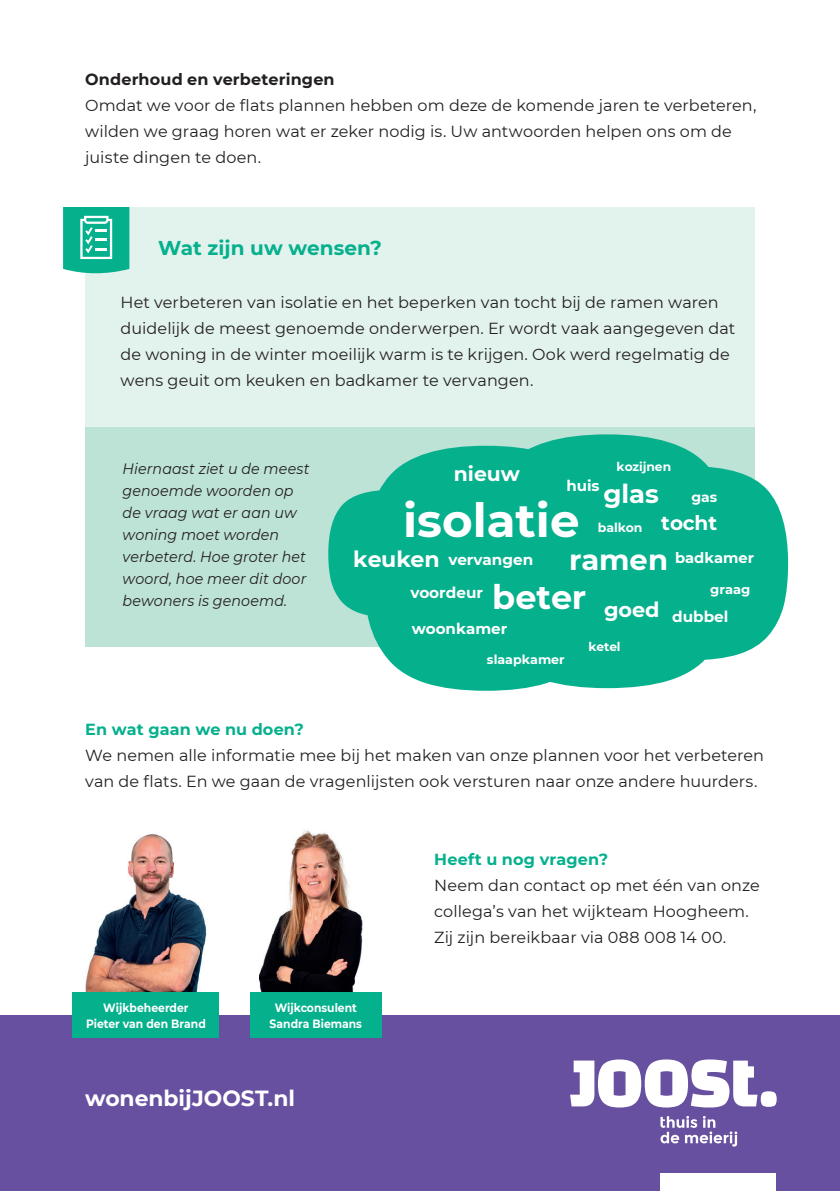
<style>
.page{position:relative;width:840px;height:1191px;background:#fff}
.page>*{position:absolute;margin:0;border:0;box-sizing:border-box;transform-origin:0 0}
.t1{font:700 46.8px "Montserrat";color:#fff}
.t2{font:700 33.4px "Montserrat";color:#fff}
.t3{font:700 25.8px "Montserrat";color:#fff}
.t4{font:700 22px "Montserrat";color:#fff}
.t5{font:700 21.8px "Montserrat";color:#fff}
.t6{font:700 20.4px "Montserrat";color:#fff}
.t7{font:700 20px "Montserrat";color:#05b08d}
.t8{font:16px/26px "Montserrat";letter-spacing:.005em;color:#231f20}
.t9{font:700 16px "Montserrat";letter-spacing:.01em;color:#05b08d}
.t10{font:700 16px "Montserrat";letter-spacing:.01em;color:#231f20}
.t11{font:700 15.2px "Montserrat";color:#fff}
.t12{font:italic 15px/22px "Montserrat";letter-spacing:.005em;color:#231f20;scale:.95 1}
.t13{font:700 15px "Montserrat";color:#fff}
.t14{font:700 14.6px "Montserrat";color:#fff}
.t15{font:700 14px "Montserrat";color:#fff}
.t16{font:700 13px "Montserrat";color:#fff}
.t17{font:700 12.6px "Montserrat";color:#fff}
.t18{font:700 12.4px "Montserrat";color:#fff}
.t19{font:700 12.2px "Montserrat";color:#fff}
.t20{font:700 12px/16px "Montserrat";color:#fff;text-align:center;scale:.9 1}
.s1{font-size:29px}
</style>
<div class="page">
<img style="left:85px;top:834px;width:122px;height:158px">
<img style="left:259px;top:830px;width:123px;height:171px">
<div style="left:85px;top:207px;width:669px;height:439px;background:#e2f2ed"></div>
<div style="left:0;top:1015px;width:839px;height:176px;background:#6850a1"></div>
<div style="left:85px;top:427px;width:669px;height:219px;background:#bde2d6"></div>
<svg style="left:570px;top:1059px;width:206px;height:48px"></svg>
<svg style="left:660px;top:1116px;width:77px;height:30px"></svg>
<div style="left:660px;top:1174px;width:115px;height:17px;background:#fff"></div>
<svg style="left:63px;top:207px;width:66px;height:67px;background:#2bbc9e"></svg>
<div style="left:73px;top:992px;width:146px;height:46px;background:#05b08d"></div>
<div style="left:250px;top:992px;width:131px;height:46px;background:#05b08d"></div>
<svg style="left:328px;top:493px;width:35px;height:121px"></svg>
<svg style="left:480px;top:434px;width:228px;height:254px;fill:#05b08d"></svg>
<svg style="left:363px;top:446px;width:245px;height:245px;background:#16b594"></svg>
<svg style="left:593px;top:466px;width:194px;height:194px;background:#15b594"></svg>
<p class="t10" style="left:85px;top:68px;width:251px">Onderhoud en verbeteringen</p>
<p class="t8" style="left:85px;top:92px;width:672px">Omdat we voor de flats plannen hebben om deze de komende jaren te verbeteren, wilden we graag horen wat er zeker nodig is. Uw antwoorden helpen ons om de juiste dingen te doen.</p>
<p class="t7" style="left:158px;top:233px;width:225px">Wat zijn uw wensen?</p>
<p class="t8" style="left:120px;top:288px;width:616px">Het verbeteren van isolatie en het beperken van tocht bij de ramen waren duidelijk de meest genoemde onderwerpen. Er wordt vaak aangegeven dat de woning in de winter moeilijk warm is te krijgen. Ook werd regelmatig de wens geuit om keuken en badkamer te vervangen.</p>
<p class="t12" style="left:123px;top:457px;width:198px">Hiernaast ziet u de meest genoemde woorden op de vraag wat er aan uw woning moet worden verbeterd. Hoe groter het woord, hoe meer dit door bewoners is genoemd.</p>
<p class="t19" style="left:616px;top:458px;width:56px">kozijnen</p>
<p class="t6" style="left:453px;top:458px;width:68px">nieuw</p>
<p class="t13" style="left:566px;top:474px;width:35px">huis</p>
<h3 class="t3" style="left:603px;top:475px;width:57px">glas</h3>
<p class="t15" style="left:691px;top:487px;width:27px">gas</p>
<h1 class="t1" style="left:403px;top:486px;width:178px">isolatie</h1>
<h3 class="t4" style="left:353px;top:543px;width:88px">keuken</h3>
<p class="t11" style="left:410px;top:581px;width:74px">voordeur</p>
<p class="t18" style="left:597px;top:518px;width:121px">balkon <sup>tocht</sup></p>
<p class="t14" style="left:568px;top:547px;width:187px"><span class="s1">ramen</span> badkamer</p>
<p class="t11" style="left:448px;top:549px;width:86px">vervangen</p>
<h2 class="t2" style="left:492px;top:573px;width:95px">beter</h2>
<p class="t16" style="left:709px;top:579px;width:42px">graag</p>
<p class="t11" style="left:603px;top:605px;width:126px"><sup>goed</sup> dubbel</p>
<p class="t13" style="left:411px;top:618px;width:97px">woonkamer</p>
<p class="t17" style="left:486px;top:650px;width:79px">slaapkamer</p>
<p class="t19" style="left:588px;top:637px;width:33px">ketel</p>
<p class="t9" style="left:85px;top:718px;width:220px">En wat gaan we nu doen?</p>
<p class="t8" style="left:85px;top:742px;width:680px">We nemen alle informatie mee bij het maken van onze plannen voor het verbeteren van de flats. En we gaan de vragenlijsten ook versturen naar onze andere huurders.</p>
<p class="t20" style="left:86px;top:999px;width:134px">Wijkbeheerder<br>Pieter van den Brand</p>
<p class="t20" style="left:269px;top:999px;width:104px">Wijkconsulent<br>Sandra Biemans</p>
<h3 class="t5" style="left:85px;top:1082px;width:211px">wonenbijJOOST.nl</h3>
<p class="t9" style="left:434px;top:848px;width:175px">Heeft u nog vragen?</p>
<p class="t8" style="left:434px;top:872px;width:327px">Neem dan contact op met één van onze collega’s van het wijkteam Hoogheem.<br>Zij zijn bereikbaar via 088 008 14 00.</p>
</div>
